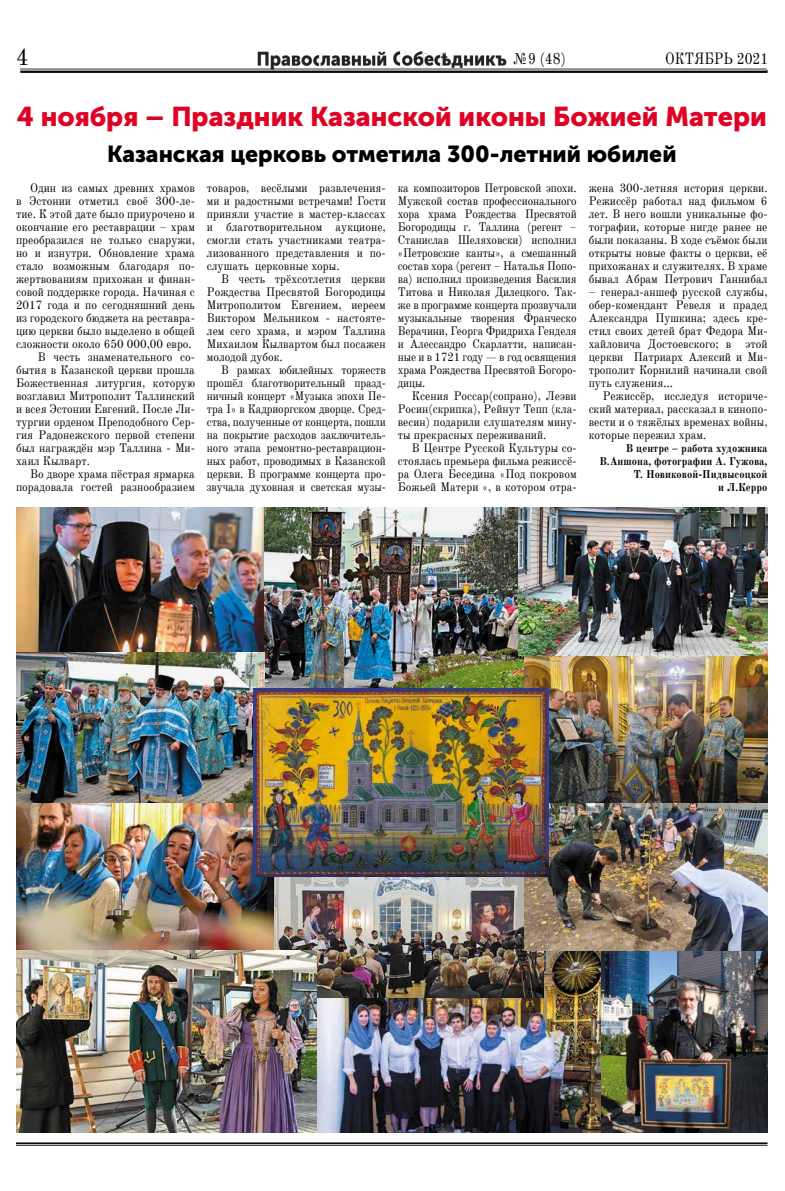
<style>
.page{position:relative;width:785px;height:1191px;background:#fff}
.page>*{position:absolute;margin:0;border:0;box-sizing:border-box;transform-origin:0 0}
.t1{font:27px "Museo Sans Cyrl 900";color:#df0023}
.t2{font:24px "Old Standard";color:#000;scale:.9 1}
.t3{font:23px "Museo Sans Cyrl 900";color:#000}
.t4{font:16px "Old Standard";color:#000;scale:.85 1}
.t5{font:12px/13px "Old Standard TT";color:#000;text-align:justify;scale:.95 1}
.t6{font:12px/13px "Old Standard TT";color:#000;text-align:justify;scale:.93 1}
.t7{font:700 11px/13px "Old Standard TT";color:#000;text-align:right;scale:.95 1}
</style>
<div class="page">
<hr style="left:20px;top:70px;width:747px;height:3px;background:#000">
<hr style="left:20px;top:68px;width:746px;height:3px;background:#959595">
<hr style="left:16px;top:1142px;width:751px;height:2px;background:#000">
<hr style="left:16px;top:1145px;width:751px;height:1px;background:#000">
<img style="left:257px;top:50px;width:250px;height:20px">
<img style="left:316px;top:950px;width:286px;height:182px">
<img style="left:602px;top:950px;width:165px;height:182px">
<img style="left:274px;top:876px;width:269px;height:121px">
<img style="left:16px;top:508px;width:248px;height:144px">
<img style="left:16px;top:803px;width:258px;height:147px">
<img style="left:264px;top:508px;width:260px;height:180px">
<img style="left:524px;top:655px;width:243px;height:295px">
<img style="left:16px;top:652px;width:248px;height:151px">
<img style="left:518px;top:508px;width:249px;height:147px">
<img style="left:253px;top:688px;width:295px;height:188px">
<img style="left:16px;top:950px;width:300px;height:182px">
<h2 class="t2" style="left:16px;top:42px;width:15px">4</h2>
<h3 class="t4" style="left:513px;top:49px;width:63px">№9 (48)</h3>
<h3 class="t4" style="left:665px;top:49px;width:123px">ОКТЯБРЬ 2021</h3>
<h1 class="t1" style="left:17px;top:101px;width:751px">4 ноября – Праздник Казанской иконы Божией Матери</h1>
<h3 class="t3" style="left:107px;top:141px;width:571px">Казанская церковь отметила 300-летний юбилей</h3>
<p class="t5" style="left:30px;top:181px;width:175px">Один из самых древних храмов</p>
<p class="t5" style="left:16px;top:194px;width:190px">в Эстонии отметил своё 300-ле-</p>
<p class="t5" style="left:16px;top:207px;width:190px">тие. К этой дате было приурочено и</p>
<p class="t5" style="left:16px;top:220px;width:190px">окончание его реставрации – храм</p>
<p class="t5" style="left:16px;top:233px;width:190px">преобразился не только снаружи,</p>
<p class="t5" style="left:16px;top:246px;width:190px">но и изнутри. Обновление храма</p>
<p class="t5" style="left:16px;top:259px;width:190px">стало возможным благодаря по-</p>
<p class="t5" style="left:16px;top:272px;width:190px">жертвованиям прихожан и финан-</p>
<p class="t5" style="left:16px;top:285px;width:190px">совой поддержке города. Начиная с</p>
<p class="t5" style="left:16px;top:298px;width:190px">2017 года и по сегодняшний день</p>
<p class="t5" style="left:16px;top:311px;width:190px">из городского бюджета на реставра-</p>
<p class="t5" style="left:16px;top:324px;width:190px">цию церкви было выделено в общей</p>
<p class="t5" style="left:16px;top:337px;width:186px">сложности около 650 000,00 евро.</p>
<p class="t5" style="left:38px;top:350px;width:167px">В честь знаменательного со-</p>
<p class="t5" style="left:16px;top:363px;width:190px">бытия в Казанской церкви прошла</p>
<p class="t5" style="left:16px;top:376px;width:190px">Божественная литургия, которую</p>
<p class="t5" style="left:16px;top:389px;width:190px">возглавил Митрополит Таллинский</p>
<p class="t5" style="left:16px;top:402px;width:190px">и всея Эстонии Евгений. После Ли-</p>
<p class="t5" style="left:16px;top:415px;width:190px">тургии орденом Преподобного Сер-</p>
<p class="t5" style="left:16px;top:428px;width:190px">гия Радонежского первой степени</p>
<p class="t5" style="left:16px;top:441px;width:190px">был награждён мэр Таллина - Ми-</p>
<p class="t5" style="left:16px;top:454px;width:79px">хаил Кылварт.</p>
<p class="t5" style="left:30px;top:467px;width:175px">Во дворе храма пёстрая ярмарка</p>
<p class="t5" style="left:16px;top:480px;width:190px">порадовала гостей разнообразием</p>
<p class="t6" style="left:398px;top:181px;width:194px">ка композиторов Петровской эпохи.<br>Мужской состав профессионального хора храма Рождества Пресвятой Богородицы г. Таллина (регент – Станислав Шеляховски) исполнил «Петровские канты», а смешанный состав хора (регент – Наталья Попо&shy;ва) исполнил произведения Василия Титова и Николая Дилецкого. Так&shy;же в программе концерта прозвучали музыкальные творения Франческо Верачини, Георга Фридриха Генделя и Алессандро Скарлатти, написан&shy;ные и в 1721 году — в год освящения храма Рождества Пресвятой Богоро&shy;дицы.</p>
<p class="t5" style="left:398px;top:389px;width:190px;text-indent:14px">Ксения Россар(сопрано), Леэви Росин(скрипка), Рейнут Тепп (кла&shy;весин) подарили слушателям мину&shy;ты прекрасных переживаний.</p>
<p class="t5" style="left:398px;top:441px;width:190px;text-indent:14px">В Центре Русской Культуры со&shy;стоялась премьера фильма режиссё&shy;ра Олега Беседина «Под покровом Божьей Матери «, в котором отра-</p>
<p class="t5" style="left:588px;top:181px;width:190px">жена 300-летняя история церкви.<br>Режиссёр работал над фильмом 6 лет. В него вошли уникальные фо&shy;тографии, которые нигде ранее не были показаны. В ходе съёмок были открыты новые факты о церкви, её прихожанах и служителях. В храме бывал Абрам Петрович Ганнибал</p>
<p class="t5" style="left:588px;top:285px;width:190px">– генерал-аншеф русской службы, обер-комендант Ревеля и прадед Александра Пушкина; здесь кре&shy;стил своих детей брат Федора Ми&shy;хайловича Достоевского; в этой церкви Патриарх Алексий и Ми&shy;трополит Корнилий начинали свой путь служения…</p>
<p class="t5" style="left:588px;top:389px;width:190px;text-indent:14px">Режиссёр, исследуя историче&shy;ский материал, рассказал в кинопо&shy;вести и о тяжёлых временах войны, которые пережил храм.</p>
<p class="t7" style="left:599px;top:442px;width:178px">В центре – работа художника<br>В.Аншона, фотографии А. Гужова,<br>Т. Новиковой-Пидвысоцкой<br>и Л.Керро</p>
<p class="t5" style="left:207px;top:181px;width:190px">товаров, весёлыми развлечения&shy;ми и радостными встречами! Гости приняли участие в мастер-классах и благотворительном аукционе, смогли стать участниками театра&shy;лизованного представления и по&shy;слушать церковные хоры.</p>
<p class="t5" style="left:207px;top:272px;width:190px;text-indent:14px">В честь трёхсотлетия церкви Рождества Пресвятой Богородицы Митрополитом Евгением, иереем Виктором Мельником - настояте&shy;лем сего храма, и мэром Таллина Михаилом Кылвартом был посажен молодой дубок.</p>
<p class="t6" style="left:207px;top:363px;width:194px;text-indent:14px">В рамках юбилейных торжеств прошёл благотворительный празд&shy;ничный концерт «Музыка эпохи Пе&shy;тра I» в Кадриоргском дворце. Сред&shy;ства, полученные от концерта, пошли на покрытие расходов заключитель&shy;ного этапа ремонтно-реставрацион&shy;ных работ, проводимых в Казанской церкви. В программе концерта про&shy;звучала духовная и светская музы-</p>
</div>
